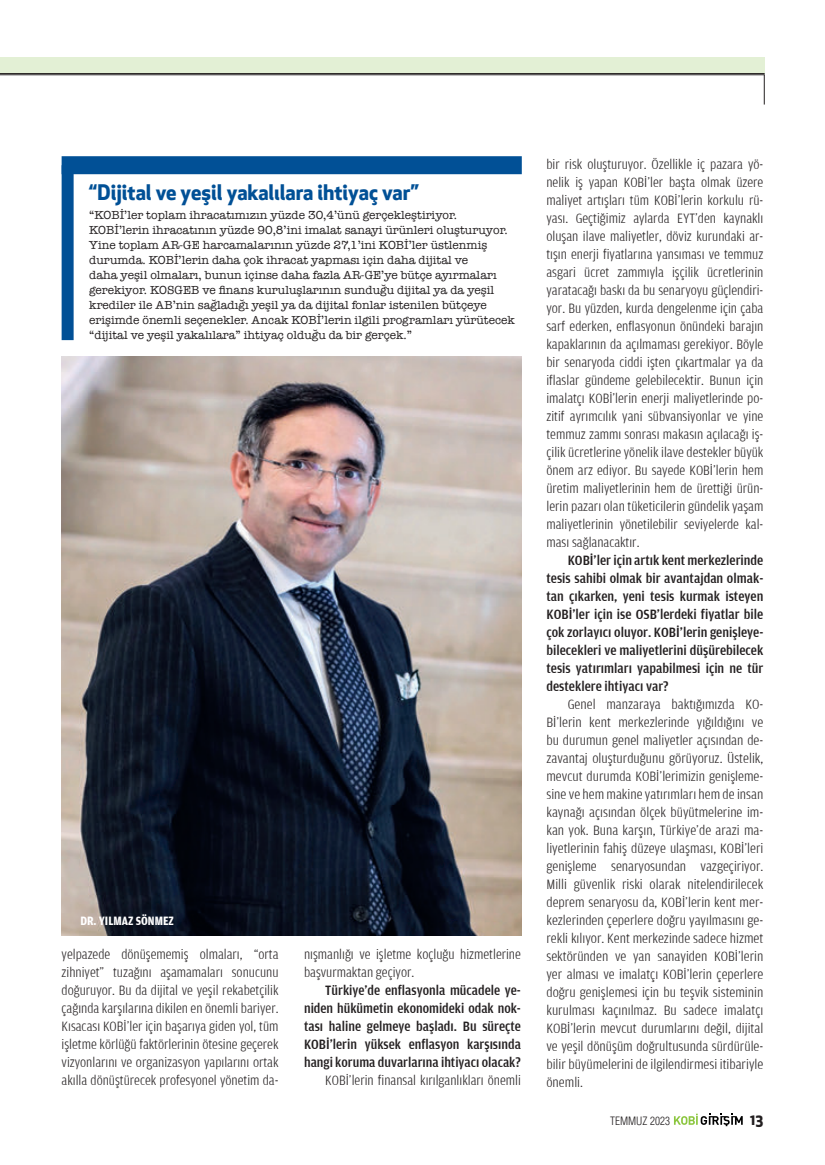
<style>
.page{position:relative;width:825px;height:1165px;background:#fff}
.page>*{position:absolute;margin:0;border:0;box-sizing:border-box;transform-origin:0 0}
.t1{font:700 21px "Apex New";color:#015096}
.t2{font:700 15px "Apex New";color:#231f20}
.t3{font:300 condensed 14.25px/18px "Amplitude Aubi 3";color:#231f20;text-align:justify;scale:1.07 1}
.t4{font:300 condensed 14.25px/18px "Amplitude Aubi 3";color:#231f20;text-align:justify;scale:1.09 1}
.t5{font:500 condensed 14.25px/18px "Amplitude Aubi 3";color:#231f20;text-align:justify;scale:1.07 1}
.t6{font:500 condensed 14.25px/18px "Amplitude Aubi 3";color:#231f20;text-align:justify;scale:1.06 1}
.t7{font:700 condensed 12.75px "Amplitude Aubi 3";color:#fff}
.t8{font:12px/15px "American Typewriter";color:#231f20}
.t9{font:300 11.25px "Helveticam Cond";color:#231f20}
</style>
<div class="page">
<div style="left:0;top:57px;width:764px;height:17px;background:#e3f0d5"></div>
<svg style="left:674px;top:1114px;width:69px;height:12px"></svg>
<hr style="left:0;top:73px;width:764px;height:1px;background:#231f20">
<hr style="left:0;top:74px;width:764px;height:1px;background:#231f20">
<hr style="left:764px;top:75px;width:1px;height:30px;background:#231f20">
<div style="left:62px;top:156px;width:460px;height:18px;background:#015096"></div>
<div style="left:62px;top:165px;width:12px;height:175px;background:#015096"></div>
<img style="left:62px;top:357px;width:460px;height:578px">
<p class="t1" style="left:89px;top:177px;width:331px">“Dijital ve yeşil yakalılara ihtiyaç var”</p>
<p class="t8" style="left:89px;top:207px;width:427px">“KOBİ’ler toplam ihracatımızın yüzde 30,4’ünü gerçekleştiriyor.<br>KOBİ’lerin ihracatının yüzde 90,8’ini imalat sanayi ürünleri oluşturuyor.<br>Yine toplam AR-GE harcamalarının yüzde 27,1’ini KOBİ’ler üstlenmiş durumda. KOBİ’lerin daha çok ihracat yapması için daha dijital ve<br>daha yeşil olmaları, bunun içinse daha fazla AR-GE’ye bütçe ayırmaları gerekiyor. KOSGEB ve finans kuruluşlarının sunduğu dijital ya da yeşil krediler ile AB’nin sağladığı yeşil ya da dijital fonlar istenilen bütçeye erişimde önemli seçenekler. Ancak KOBİ’lerin ilgili programları yürütecek “dijital ve yeşil yakalılara” ihtiyaç olduğu da bir gerçek.”</p>
<p class="t7" style="left:80px;top:914px;width:95px">DR. YILMAZ SÖNMEZ</p>
<p class="t3" style="left:62px;top:945px;width:204px">yelpazede dönüşememiş olmaları, “orta zihniyet” tuzağını aşamamaları sonucunu doğuruyor. Bu da dijital ve yeşil rekabetçilik çağında karşılarına dikilen en önemli bariyer.<br>Kısacası KOBİ’ler için başarıya giden yol, tüm işletme körlüğü faktörlerinin ötesine geçerek vizyonlarını ve organizasyon yapılarını ortak akılla dönüştürecek profesyonel yönetim da-</p>
<p class="t3" style="left:304px;top:945px;width:204px">nışmanlığı ve işletme koçluğu hizmetlerine başvurmaktan geçiyor.</p>
<p class="t6" style="left:304px;top:981px;width:206px;text-indent:21px">Türkiye’de enflasyonla mücadele ye&shy;niden hükümetin ekonomideki odak nok&shy;tası haline gelmeye başladı. Bu süreçte KOBİ’lerin yüksek enflasyon karşısında hangi koruma duvarlarına ihtiyacı olacak?</p>
<p class="t3" style="left:325px;top:1071px;width:184px">KOBİ’lerin finansal kırılganlıkları önemli</p>
<p class="t3" style="left:546px;top:155px;width:204px">bir risk oluşturuyor. Özellikle iç pazara yö&shy;nelik iş yapan KOBİ’ler başta olmak üzere maliyet artışları tüm KOBİ’lerin korkulu rü&shy;yası. Geçtiğimiz aylarda EYT’den kaynaklı oluşan ilave maliyetler, döviz kurundaki ar&shy;tışın enerji fiyatlarına yansıması ve temmuz asgari ücret zammıyla işçilik ücretlerinin yaratacağı baskı da bu senaryoyu güçlendiri&shy;yor. Bu yüzden, kurda dengelenme için çaba sarf ederken, enflasyonun önündeki barajın kapaklarının da açılmaması gerekiyor. Böyle bir senaryoda ciddi işten çıkartmalar ya da iflaslar gündeme gelebilecektir. Bunun için imalatçı KOBİ’lerin enerji maliyetlerinde po&shy;zitif ayrımcılık yani sübvansiyonlar ve yine temmuz zammı sonrası makasın açılacağı iş&shy;çilik ücretlerine yönelik ilave destekler büyük önem arz ediyor. Bu sayede KOBİ’lerin hem üretim maliyetlerinin hem de ürettiği ürün&shy;lerin pazarı olan tüketicilerin gündelik yaşam maliyetlerinin yönetilebilir seviyelerde kal&shy;ması sağlanacaktır.</p>
<p class="t5" style="left:546px;top:551px;width:204px;text-indent:21px">KOBİ’ler için artık kent merkezlerinde tesis sahibi olmak bir avantajdan olmak&shy;tan çıkarken, yeni tesis kurmak isteyen KOBİ’ler için ise OSB’lerdeki fiyatlar bile çok zorlayıcı oluyor. KOBİ’lerin genişleye&shy;bilecekleri ve maliyetlerini düşürebilecek tesis yatırımları yapabilmesi için ne tür desteklere ihtiyacı var?</p>
<p class="t4" style="left:546px;top:695px;width:200px;text-indent:21px">Genel manzaraya baktığımızda KO-Bİ’lerin kent merkezlerinde yığıldığını ve bu durumun genel maliyetler açısından de&shy;zavantaj oluşturduğunu görüyoruz. Üstelik, mevcut durumda KOBİ’lerimizin genişleme&shy;sine ve hem makine yatırımları hem de insan kaynağı açısından ölçek büyütmelerine im&shy;kan yok. Buna karşın, Türkiye’de arazi ma&shy;liyetlerinin fahiş düzeye ulaşması, KOBİ’leri genişleme senaryosundan vazgeçiriyor.<br>Milli güvenlik riski olarak nitelendirilecek deprem senaryosu da, KOBİ’lerin kent mer&shy;kezlerinden çeperlere doğru yayılmasını ge&shy;rekli kılıyor. Kent merkezinde sadece hizmet sektöründen ve yan sanayiden KOBİ’lerin yer alması ve imalatçı KOBİ’lerin çeperlere doğru genişlemesi için bu teşvik sisteminin kurulması kaçınılmaz. Bu sadece imalatçı KOBİ’lerin mevcut durumlarını değil, dijital ve yeşil dönüşüm doğrultusunda sürdürüle&shy;bilir büyümelerini de ilgilendirmesi itibariyle önemli.</p>
<p class="t9" style="left:610px;top:1114px;width:61px">TEMMUZ 2023</p>
<p class="t2" style="left:750px;top:1108px;width:15px">13</p>
</div>
